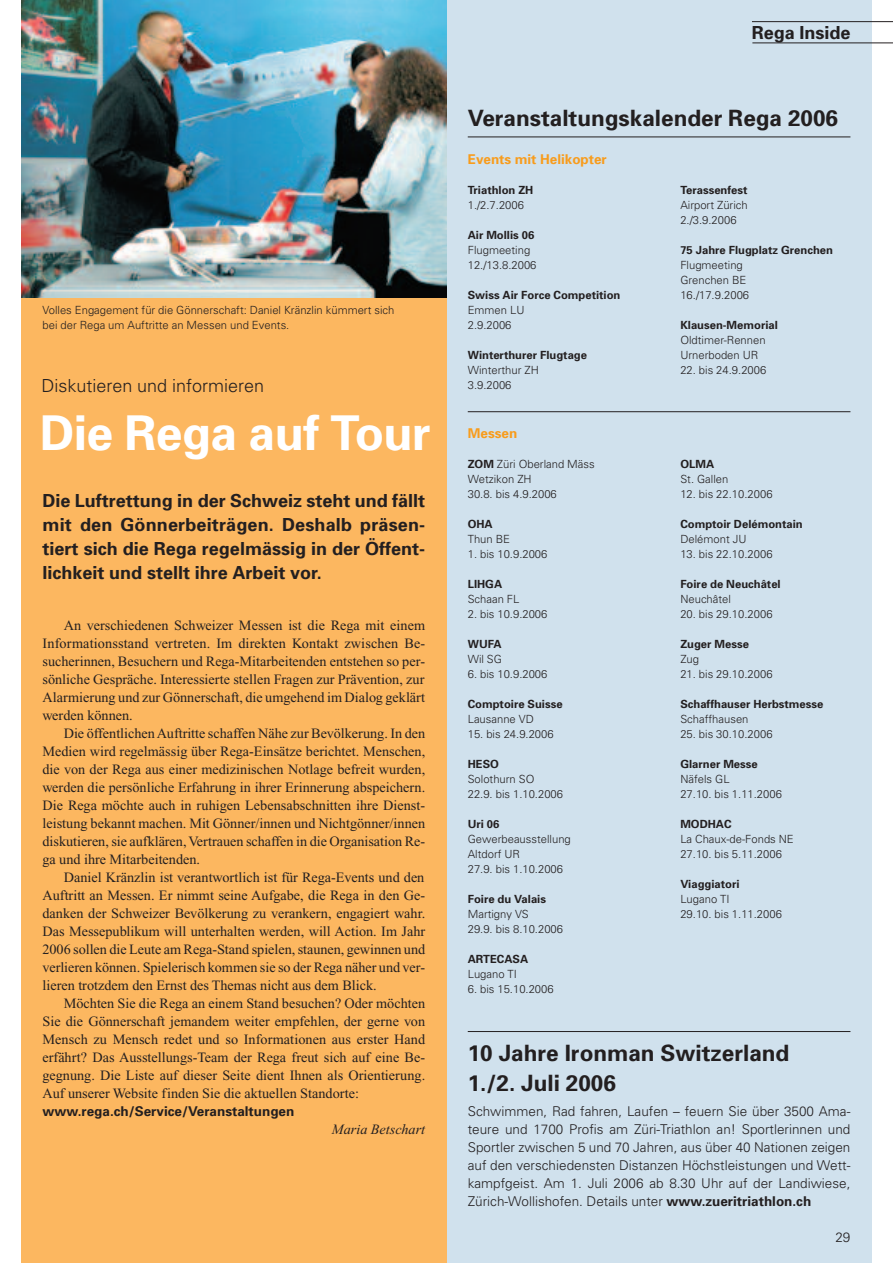
<style>
.page{position:relative;width:893px;height:1263px;background:#fff}
.page>*{position:absolute;margin:0;border:0;box-sizing:border-box;transform-origin:0 0}
.t1{font:700 48px "Univers";letter-spacing:-.015em;color:#fff}
.t2{font:700 22.5px/30px "Univers";color:#231f20}
.t3{font:700 18px/24px "Univers";color:#231f20;text-align:justify}
.t4{font:300 18px "Univers";color:#231f20}
.t5{font:14.25px/18px "Times New Roman";color:#231f20;text-align:justify}
.t6{font:italic 14.25px "Times New Roman";color:#231f20}
.t7{font:300 13.5px/18px "Univers";color:#231f20;text-align:justify}
.t8{font:700 13.5px "Univers";color:#231f20}
.t9{font:700 13.5px "Univers";color:#f89c1c}
.t10{font:300 11.25px/15px "Univers";color:#231f20}
.t11{font:700 11.25px "Univers";color:#231f20}
.s1{font-weight:700}
</style>
<div class="page">
<div style="left:446px;top:0;width:426px;height:1263px;background:#d0e1ed"></div>
<div style="left:21px;top:0;width:425px;height:1263px;background:#fcb760"></div>
<hr style="left:752px;top:21px;width:141px;height:1px;background:#231f20">
<hr style="left:752px;top:43px;width:141px;height:1px;background:#231f20">
<img style="left:21px;top:0;width:425px;height:298px">
<hr style="left:468px;top:411px;width:382px;height:1px;background:#231f20">
<hr style="left:468px;top:137px;width:382px;height:1px;background:#231f20">
<hr style="left:468px;top:1031px;width:382px;height:1px;background:#231f20">
<p class="t10" style="left:43px;top:304px;width:353px">Volles Engagement für die Gönnerschaft: Daniel Kränzlin kümmert sich bei der Rega um Auftritte an Messen und Events.</p>
<p class="t4" style="left:42px;top:379px;width:224px">Diskutieren und informieren</p>
<h1 class="t1" style="left:40px;top:415px;width:392px">Die Rega auf Tour</h1>
<p class="t3" style="left:43px;top:490px;width:384px">Die Luftrettung in der Schweiz steht und fällt mit den Gönnerbeiträgen. Deshalb präsen&shy;tiert sich die Rega regelmässig in der Öffent&shy;lichkeit und stellt ihre Arbeit vor.</p>
<p class="t5" style="left:43px;top:618px;width:384px;text-indent:21px">An verschiedenen Schweizer Messen ist die Rega mit einem Informationsstand vertreten. Im direkten Kontakt zwischen Be&shy;sucherinnen, Besuchern und Rega-Mitarbeitenden entstehen so per&shy;sönliche Gespräche. Interessierte stellen Fragen zur Prävention, zur Alarmierung und zur Gönnerschaft, die umgehend im Dialog geklärt werden können.</p>
<p class="t5" style="left:43px;top:726px;width:384px;text-indent:21px">Die öffentlichenAuftritte schaffen Nähe zur Bevölkerung. In den Medien wird regelmässig über Rega-Einsätze berichtet. Menschen, die von der Rega aus einer medizinischen Notlage befreit wurden, werden die persönliche Erfahrung in ihrer Erinnerung abspeichern.<br>Die Rega möchte auch in ruhigen Lebensabschnitten ihre Dienst&shy;leistung bekannt machen. Mit Gönner/innen und Nichtgönner/innen diskutieren, sie aufklären,Vertrauen schaffen in die Organisation Re&shy;ga und ihre Mitarbeitenden.</p>
<p class="t5" style="left:43px;top:870px;width:384px;text-indent:21px">Daniel Kränzlin ist verantwortlich ist für Rega-Events und den Auftritt an Messen. Er nimmt seine Aufgabe, die Rega in den Ge&shy;danken der Schweizer Bevölkerung zu verankern, engagiert wahr.<br>Das Messepublikum will unterhalten werden, will Action. Im Jahr 2006 sollen die Leute am Rega-Stand spielen, staunen, gewinnen und verlieren können. Spielerisch kommen sie so der Rega näher und ver&shy;lieren trotzdem den Ernst des Themas nicht aus dem Blick.</p>
<p class="t5" style="left:43px;top:996px;width:384px;text-indent:21px">Möchten Sie die Rega an einem Stand besuchen? Oder möchten Sie die Gönnerschaft jemandem weiter empfehlen, der gerne von Mensch zu Mensch redet und so Informationen aus erster Hand erfährt? Das Ausstellungs-Team der Rega freut sich auf eine Be&shy;gegnung. Die Liste auf dieser Seite dient Ihnen als Orientierung.<br>Auf unserer Website finden Sie die aktuellen Standorte:</p>
<p class="t8" style="left:43px;top:1106px;width:253px">www.rega.ch/Service/Veranstaltungen</p>
<p class="t6" style="left:332px;top:1124px;width:95px">Maria Betschart</p>
<p class="t3" style="left:752px;top:22px;width:100px">Rega Inside</p>
<h2 class="t2" style="left:468px;top:105px;width:372px">Veranstaltungskalender Rega 2006</h2>
<p class="t9" style="left:468px;top:155px;width:141px">Events mit Helikopter</p>
<p class="t11" style="left:468px;top:186px;width:67px">Triathlon ZH</p>
<p class="t10" style="left:468px;top:199px;width:58px">1./2.7.2006</p>
<p class="t11" style="left:468px;top:231px;width:68px">Air Mollis 06</p>
<p class="t10" style="left:468px;top:244px;width:70px">Flugmeeting<br>12./13.8.2006</p>
<p class="t11" style="left:468px;top:291px;width:154px">Swiss Air Force Competition</p>
<p class="t10" style="left:468px;top:304px;width:58px">Emmen LU<br>2.9.2006</p>
<p class="t11" style="left:468px;top:351px;width:121px">Winterthurer Flugtage</p>
<p class="t10" style="left:468px;top:364px;width:73px">Winterthur ZH<br>3.9.2006</p>
<p class="t9" style="left:468px;top:428px;width:51px">Messen</p>
<p class="t10" style="left:468px;top:457px;width:129px"><span class="s1">ZOM</span> Züri Oberland Mäss<br>Wetzikon ZH<br>30.8. bis 4.9.2006</p>
<p class="t11" style="left:468px;top:520px;width:26px">OHA</p>
<p class="t10" style="left:468px;top:532px;width:44px">Thun BE</p>
<p class="t10" style="left:468px;top:547px;width:81px">1. bis 10.9.2006</p>
<p class="t11" style="left:468px;top:580px;width:36px">LIHGA</p>
<p class="t10" style="left:468px;top:592px;width:53px">Schaan FL</p>
<p class="t10" style="left:468px;top:607px;width:81px">2. bis 10.9.2006</p>
<p class="t11" style="left:468px;top:640px;width:35px">WUFA</p>
<p class="t10" style="left:468px;top:652px;width:36px">Wil SG</p>
<p class="t10" style="left:468px;top:667px;width:81px">6. bis 10.9.2006</p>
<p class="t11" style="left:468px;top:700px;width:96px">Comptoire Suisse</p>
<p class="t10" style="left:468px;top:712px;width:68px">Lausanne VD</p>
<p class="t10" style="left:468px;top:727px;width:87px">15. bis 24.9.2006</p>
<p class="t11" style="left:468px;top:760px;width:33px">HESO</p>
<p class="t10" style="left:468px;top:772px;width:97px">Solothurn SO<br>22.9. bis 1.10.2006</p>
<p class="t11" style="left:468px;top:820px;width:33px">Uri 06</p>
<p class="t10" style="left:468px;top:832px;width:105px">Gewerbeausstellung<br>Altdorf UR<br>27.9. bis 1.10.2006</p>
<p class="t11" style="left:468px;top:895px;width:80px">Foire du Valais</p>
<p class="t10" style="left:468px;top:907px;width:97px">Martigny VS<br>29.9. bis 8.10.2006</p>
<p class="t11" style="left:468px;top:955px;width:62px">ARTECASA</p>
<p class="t10" style="left:468px;top:967px;width:51px">Lugano TI</p>
<p class="t10" style="left:468px;top:982px;width:87px">6. bis 15.10.2006</p>
<p class="t11" style="left:680px;top:186px;width:69px">Terassenfest</p>
<p class="t10" style="left:680px;top:199px;width:69px">Airport Zürich<br>2./3.9.2006</p>
<p class="t11" style="left:680px;top:246px;width:154px">75 Jahre Flugplatz Grenchen</p>
<p class="t10" style="left:680px;top:259px;width:70px">Flugmeeting<br>Grenchen BE<br>16./17.9.2006</p>
<p class="t11" style="left:680px;top:321px;width:99px">Klausen-Memorial</p>
<p class="t10" style="left:680px;top:334px;width:87px">Oldtimer-Rennen<br>Urnerboden UR</p>
<p class="t10" style="left:680px;top:364px;width:87px">22. bis 24.9.2006</p>
<p class="t11" style="left:680px;top:460px;width:35px">OLMA</p>
<p class="t10" style="left:680px;top:472px;width:49px">St. Gallen</p>
<p class="t10" style="left:680px;top:487px;width:94px">12. bis 22.10.2006</p>
<p class="t11" style="left:680px;top:520px;width:124px">Comptoir Delémontain</p>
<p class="t10" style="left:680px;top:532px;width:68px">Delémont JU</p>
<p class="t10" style="left:680px;top:547px;width:94px">13. bis 22.10.2006</p>
<p class="t11" style="left:680px;top:580px;width:102px">Foire de Neuchâtel</p>
<p class="t10" style="left:680px;top:592px;width:52px">Neuchâtel</p>
<p class="t10" style="left:680px;top:607px;width:94px">20. bis 29.10.2006</p>
<p class="t11" style="left:680px;top:640px;width:70px">Zuger Messe</p>
<p class="t10" style="left:680px;top:652px;width:20px">Zug</p>
<p class="t10" style="left:680px;top:667px;width:94px">21. bis 29.10.2006</p>
<p class="t11" style="left:680px;top:700px;width:144px">Schaffhauser Herbstmesse</p>
<p class="t10" style="left:680px;top:712px;width:70px">Schaffhausen</p>
<p class="t10" style="left:680px;top:727px;width:94px">25. bis 30.10.2006</p>
<p class="t11" style="left:680px;top:760px;width:79px">Glarner Messe</p>
<p class="t10" style="left:680px;top:772px;width:103px">Näfels GL<br>27.10. bis 1.11.2006</p>
<p class="t11" style="left:680px;top:820px;width:53px">MODHAC</p>
<p class="t10" style="left:680px;top:832px;width:115px">La Chaux-de-Fonds NE<br>27.10. bis 5.11.2006</p>
<p class="t11" style="left:680px;top:880px;width:61px">Viaggiatori</p>
<p class="t10" style="left:680px;top:892px;width:103px">Lugano TI<br>29.10. bis 1.11.2006</p>
<h2 class="t2" style="left:468px;top:1040px;width:323px">10 Jahre Ironman Switzerland<br>1./2. Juli 2006</h2>
<p class="t7" style="left:468px;top:1103px;width:384px">Schwimmen, Rad fahren, Laufen – feuern Sie über 3500 Ama&shy;teure und 1700 Profis am Züri-Triathlon an! Sportlerinnen und Sportler zwischen 5 und 70 Jahren, aus über 40 Nationen zeigen auf den verschiedensten Distanzen Höchstleistungen und Wett&shy;kampfgeist. Am 1. Juli 2006 ab 8.30 Uhr auf der Landiwiese, Zürich-Wollishofen. Details unter <span class="s1">www.zueritriathlon.ch</span></p>
<p class="t7" style="left:835px;top:1229px;width:17px">29</p>
</div>
